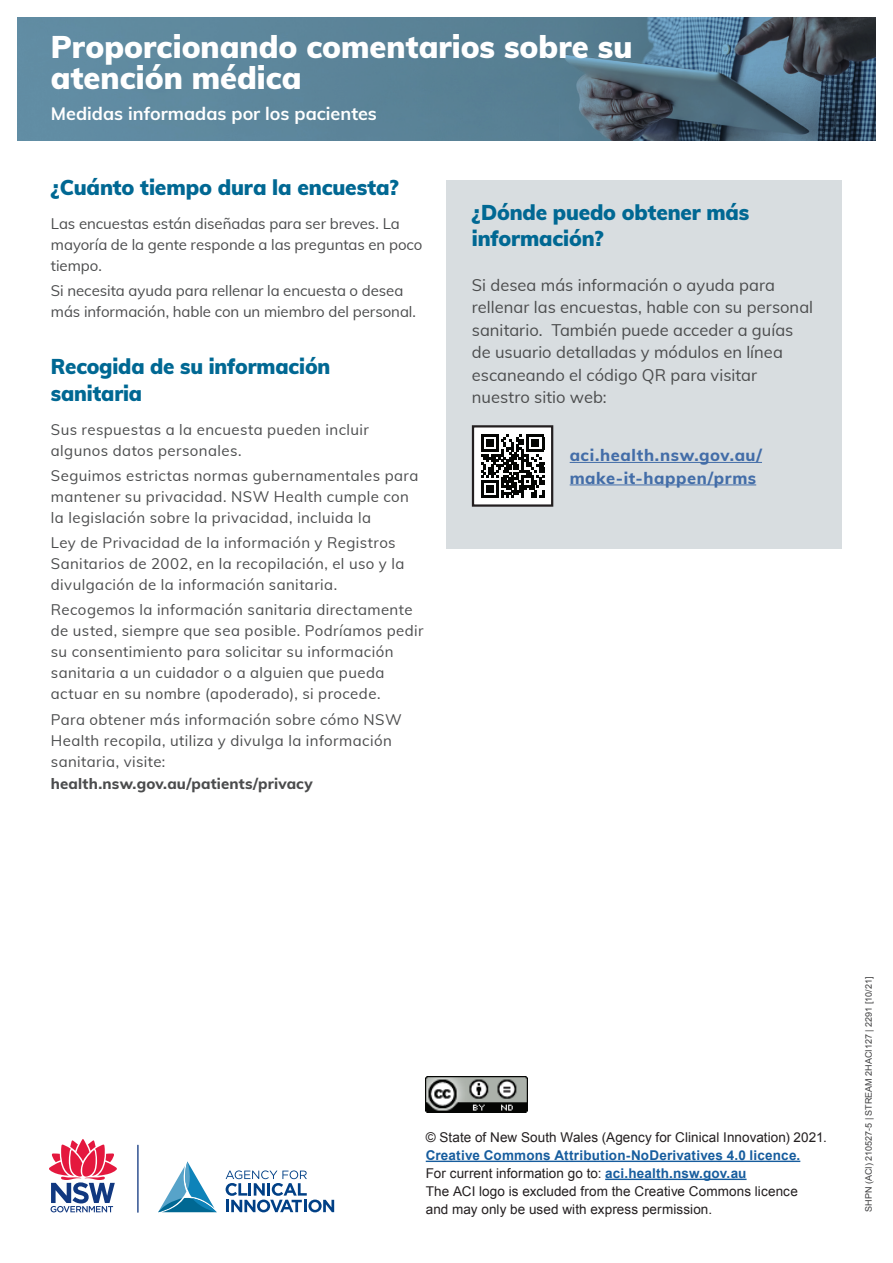
<style>
.page{position:relative;width:893px;height:1263px;background:#fff}
.page>*{position:absolute;margin:0;border:0;box-sizing:border-box;transform-origin:0 0}
.t1{font:900 30.75px/30.8px "Muli";color:#fff}
.t2{font:900 21px/27px "Muli";letter-spacing:-.005em;color:#006893}
.t3{font:700 18px "Muli";color:#fff}
.t4{font:16.5px/22.5px "Muli";color:#4b4c4d}
.t5{font:800 16.5px/22.5px "Muli";letter-spacing:.035em;color:#436da8}
.t6{font:15px/21px "Muli";letter-spacing:.025em;color:#4b4c4d}
.t7{font:15px/21px "Muli";letter-spacing:-.005em;color:#4b4c4d}
.t8{font:800 15px "Muli";letter-spacing:.01em;color:#4b4c4d}
.t9{font:13.5px/18px "Arial";letter-spacing:.01em;color:#231f20}
.t10{font:9px "Arial";color:#3e3e3f}
.s1{font-weight:700;color:#175d9e}
</style>
<div class="page">
<div style="left:446px;top:180px;width:396px;height:369px;background:#d8dde0"></div>
<div style="left:473px;top:426px;width:79px;height:79px;background:#fff"></div>
<hr style="left:570px;top:462px;width:192px;height:1px;background:#436da8">
<hr style="left:570px;top:484px;width:186px;height:1px;background:#436da8">
<hr style="left:426px;top:1160px;width:374px;height:2px;background:#175d9e">
<hr style="left:605px;top:1178px;width:141px;height:2px;background:#175d9e">
<img style="left:17px;top:17px;width:859px;height:123px">
<svg style="left:481px;top:434px;width:63px;height:64px"></svg>
<hr style="left:481px;top:495px;width:18px;height:3px;background:#040503">
<div style="left:486px;top:485px;width:8px;height:8px;background:#040503"></div>
<div style="left:472px;top:425px;width:81px;height:82px;border:2px solid #231f20"></div>
<svg style="left:226px;top:1170px;width:108px;height:42px"></svg>
<hr style="left:137px;top:1145px;width:2px;height:68px;background:#113880">
<svg style="left:49px;top:1139px;width:68px;height:73px"></svg>
<svg style="left:158px;top:1161px;width:59px;height:51px"></svg>
<img style="left:426px;top:1076px;width:101px;height:36px">
<h1 class="t1" style="left:51px;top:30px;width:583px">Proporcionando comentarios sobre su atención médica</h1>
<p class="t3" style="left:51px;top:100px;width:328px">Medidas informadas por los pacientes</p>
<h2 class="t2" style="left:51px;top:173px;width:349px">¿Cuánto tiempo dura la encuesta?</h2>
<p class="t7" style="left:51px;top:212px;width:373px">Las encuestas están diseñadas para ser breves. La mayoría de la gente responde a las preguntas en poco tiempo.</p>
<p class="t7" style="left:51px;top:279px;width:367px">Si necesita ayuda para rellenar la encuesta o desea más información, hable con un miembro del personal.</p>
<h2 class="t2" style="left:51px;top:352px;width:281px">Recogida de su información sanitaria</h2>
<p class="t6" style="left:51px;top:418px;width:320px">Sus respuestas a la encuesta pueden incluir</p>
<p class="t6" style="left:51px;top:437px;width:369px;line-height:25.2px">algunos datos personales.<br>Seguimos estrictas normas gubernamentales para</p>
<p class="t6" style="left:51px;top:485px;width:360px">mantener su privacidad. NSW Health cumple con la legislación sobre la privacidad, incluida la</p>
<p class="t6" style="left:51px;top:531px;width:355px">Ley de Privacidad de la información y Registros<br>Sanitarios de 2002, en la recopilación, el uso y la divulgación de la información sanitaria.</p>
<p class="t6" style="left:51px;top:599px;width:374px">Recogemos la información sanitaria directamente de usted, siempre que sea posible. Podríamos pedir su consentimiento para solicitar su información sanitaria a un cuidador o a alguien que pueda actuar en su nombre (apoderado), si procede.</p>
<p class="t6" style="left:51px;top:708px;width:352px">Para obtener más información sobre cómo NSW<br>Health recopila, utiliza y divulga la información sanitaria, visite:</p>
<p class="t8" style="left:51px;top:773px;width:263px">health.nsw.gov.au/patients/privacy</p>
<h2 class="t2" style="left:472px;top:199px;width:279px;line-height:25.5px">¿Dónde puedo obtener más información?</h2>
<p class="t4" style="left:472px;top:273px;width:343px">Si desea más información o ayuda para rellenar las encuestas, hable con su personal sanitario. También puede acceder a guías de usuario detalladas y módulos en línea escaneando el código QR para visitar nuestro sitio web:</p>
<p class="t5" style="left:570px;top:443px;width:194px">aci.health.nsw.gov.au/ make-it-happen/prms</p>
<p class="t9" style="left:426px;top:1128px;width:403px">© State of New South Wales (Agency for Clinical Innovation) 2021.</p>
<p class="t9" style="left:426px;top:1146px;width:376px"><span class="s1">Creative Commons Attribution-NoDerivatives 4.0 licence.<br></span>For current information go to: <span class="s1">aci.health.nsw.gov.au<br></span>The ACI logo is excluded from the Creative Commons licence and may only be used with express permission.</p>
<p class="t10" style="left:863px;top:1212px;width:237px;rotate:-90deg">SHPN (ACI) 210527-5 | STREAM 2HACI127 | 2291 [10/21]</p>
</div>
